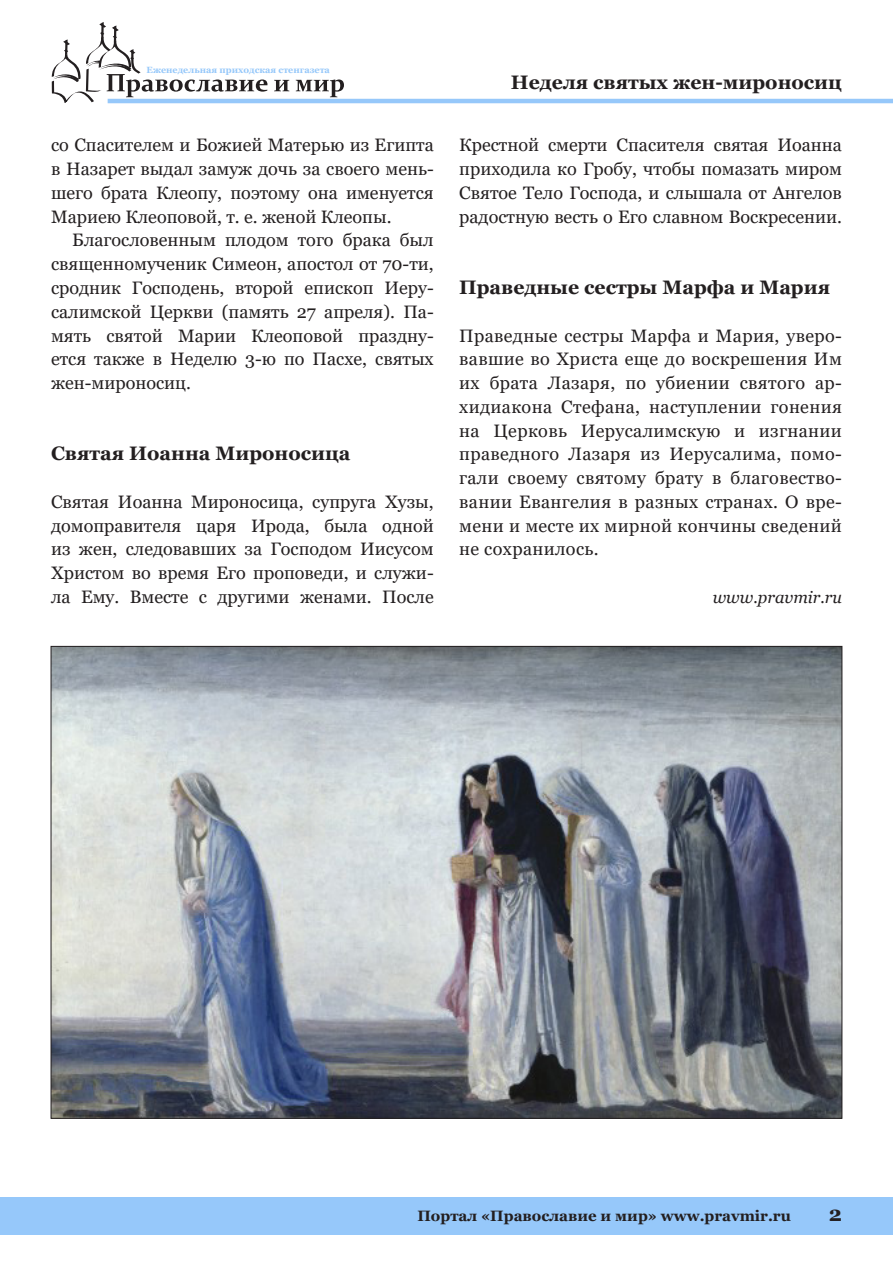
<style>
.page{position:relative;width:893px;height:1263px;background:#fff}
.page>*{position:absolute;margin:0;border:0;box-sizing:border-box;transform-origin:0 0}
.t1{font:700 21px "Georgia";color:#231f20}
.Podzagolovok{font:700 19.5px "Georgia";color:#231f20}
.kolontitul{font:700 19.5px "Georgia";color:#231f20}
.Text_first{font:18px/23.7px "Georgia";color:#231f20;text-align:justify}
.Text{font:18px/23.7px "Georgia";color:#231f20;text-align:justify}
.Bibliography{font:italic 16.5px "Georgia";color:#231f20}
.t2{font:700 15px "Georgia";color:#231f20}
.t3{font:700 9px "Georgia";color:#96c8fa}
</style>
<div class="page">
<svg style="left:52px;top:22px;width:215px;height:81px"></svg>
<svg style="left:274px;top:80px;width:15px;height:11px"></svg>
<svg style="left:296px;top:79px;width:48px;height:18px"></svg>
<hr style="left:108px;top:99px;width:785px;height:4px;background:#96c8fa">
<div style="left:0;top:1197px;width:893px;height:37px;background:#96c8fa"></div>
<img style="left:53px;top:648px;width:787px;height:469px">
<p class="t3" style="left:147px;top:64px;width:185px">Еженедельная приходская стенгазета</p>
<p class="Text" style="left:51px;top:134px;width:384px">со Спасителем и Божией Матерью из Египта в Назарет выдал замуж дочь за своего мень&shy;шего брата Клеопу, поэтому она именуется Мариею Клеоповой, т. е. женой Клеопы.</p>
<p class="Text" style="left:51px;top:229px;width:384px;text-indent:21px">Благословенным плодом того брака был священномученик Симеон, апостол от 70-ти, сродник Господень, второй епископ Иеру&shy;салимской Церкви (память 27 апреля). Па&shy;мять святой Марии Клеоповой праздну&shy;ется также в Неделю 3-ю по Пасхе, святых жен-мироносиц.</p>
<p class="Podzagolovok" style="left:51px;top:441px;width:301px">Святая Иоанна Мироносица</p>
<p class="Text_first" style="left:51px;top:490px;width:384px">Святая Иоанна Мироносица, супруга Хузы, домоправителя царя Ирода, была одной из жен, следовавших за Господом Иисусом Христом во время Его проповеди, и служи&shy;ла Ему. Вместе с другими женами. После</p>
<p class="kolontitul" style="left:511px;top:69px;width:333px">Неделя святых жен-мироносиц</p>
<p class="Text_first" style="left:459px;top:134px;width:384px">Крестной смерти Спасителя святая Иоанна приходила ко Гробу, чтобы помазать миром Святое Тело Господа, и слышала от Ангелов радостную весть о Его славном Воскресении.</p>
<p class="Podzagolovok" style="left:459px;top:275px;width:372px">Праведные сестры Марфа и Мария</p>
<p class="Text_first" style="left:459px;top:324px;width:384px">Праведные сестры Марфа и Мария, уверо&shy;вавшие во Христа еще до воскрешения Им их брата Лазаря, по убиении святого ар&shy;хидиакона Стефана, наступлении гонения на Церковь Иерусалимскую и изгнании праведного Лазаря из Иерусалима, помо&shy;гали своему святому брату в благовество&shy;вании Евангелия в разных странах. О вре&shy;мени и месте их мирной кончины сведений не сохранилось.</p>
<p class="Bibliography" style="left:713px;top:587px;width:131px">www.pravmir.ru</p>
<p class="t2" style="left:417px;top:1206px;width:375px">Портал «Православие и мир» www.pravmir.ru</p>
<p class="t1" style="left:829px;top:1200px;width:15px">2</p>
</div>
